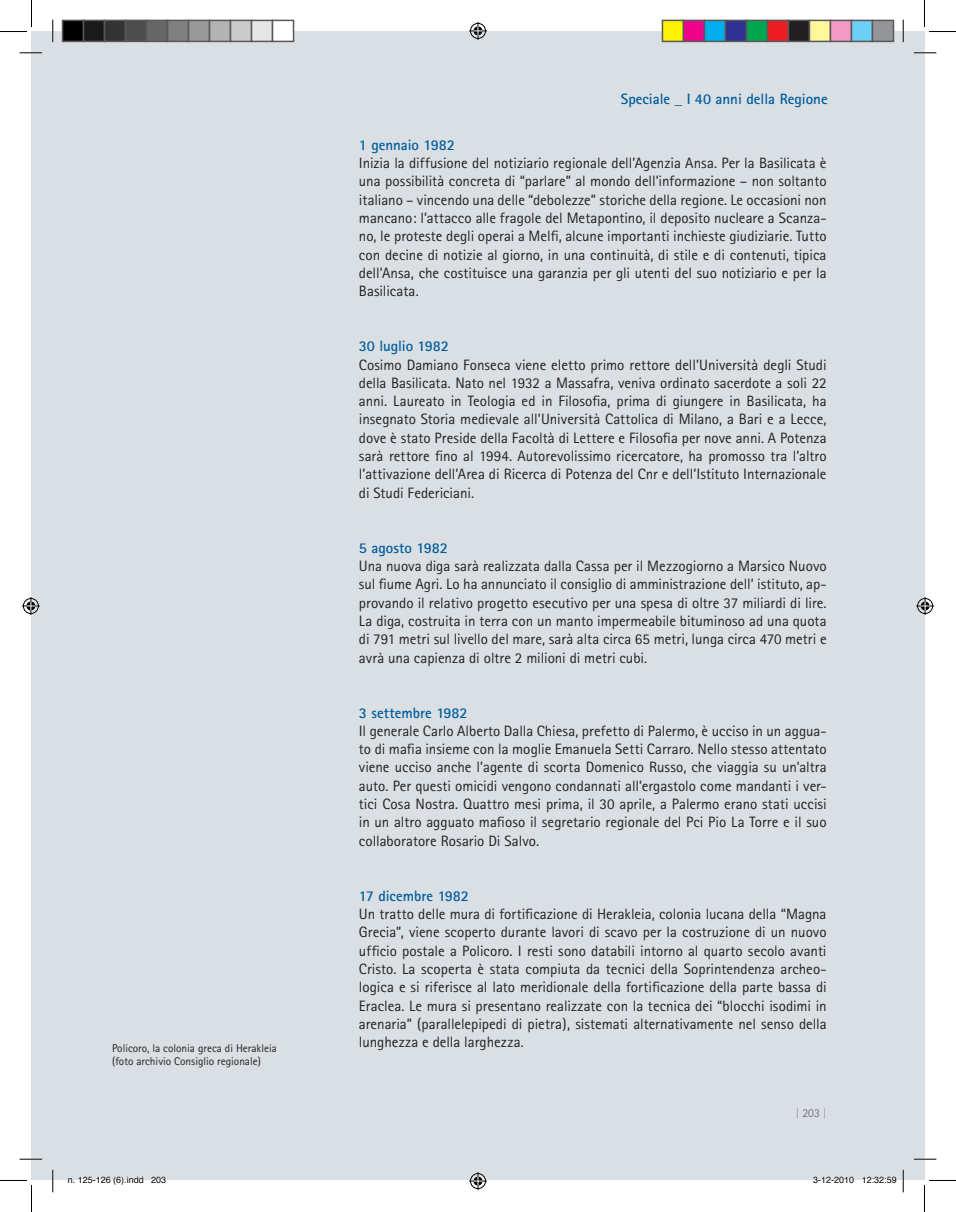
<style>
.page{position:relative;width:956px;height:1212px;background:#fff}
.page>*{position:absolute;margin:0;border:0;box-sizing:border-box;transform-origin:0 0}
.t1{font:15px/18.3px "Rotis Sans Serif";color:#231f20;text-align:justify}
.t2{font:700 15px "Rotis Sans Serif";color:#005d9c}
.t3{font:300 12px "Rotis Sans Serif";color:#57585a}
.t4{font:11.25px/13.5px "Rotis Sans Serif";color:#231f20}
.t5{font:9px "Helvetica";color:#000}
.s1{color:#8a8c8f}
</style>
<div class="page">
<div style="left:32px;top:32px;width:892px;height:1148px;background:#dadfe4"></div>
<svg style="left:20px;top:52px;width:22px;height:2px"></svg>
<svg style="left:914px;top:52px;width:22px;height:2px"></svg>
<svg style="left:20px;top:1158px;width:22px;height:1px"></svg>
<svg style="left:914px;top:1158px;width:22px;height:1px"></svg>
<svg style="left:52px;top:20px;width:2px;height:22px"></svg>
<svg style="left:52px;top:1169px;width:2px;height:22px"></svg>
<svg style="left:903px;top:20px;width:1px;height:22px"></svg>
<svg style="left:903px;top:1169px;width:1px;height:22px"></svg>
<svg style="left:0;top:0;width:32px;height:32px"></svg>
<svg style="left:0;top:1179px;width:32px;height:32px"></svg>
<svg style="left:924px;top:0;width:32px;height:32px"></svg>
<svg style="left:924px;top:1179px;width:32px;height:32px"></svg>
<svg style="left:469px;top:22px;width:18px;height:18px"></svg>
<svg style="left:469px;top:1172px;width:18px;height:17px"></svg>
<svg style="left:22px;top:597px;width:18px;height:18px"></svg>
<svg style="left:916px;top:597px;width:18px;height:18px"></svg>
<div style="left:63px;top:20px;width:21px;height:21px;background:#000"></div>
<div style="left:62px;top:20px;width:22px;height:22px;border:2px solid #595959"></div>
<div style="left:84px;top:20px;width:21px;height:21px;background:#1a1a1a"></div>
<div style="left:83px;top:20px;width:22px;height:22px;border:2px solid #595959"></div>
<div style="left:105px;top:20px;width:21px;height:21px;background:#333"></div>
<div style="left:104px;top:20px;width:22px;height:22px;border:2px solid #595959"></div>
<div style="left:126px;top:20px;width:21px;height:21px;background:#4d4d4d"></div>
<div style="left:125px;top:20px;width:22px;height:22px;border:2px solid #595959"></div>
<div style="left:147px;top:20px;width:21px;height:21px;background:#666"></div>
<div style="left:146px;top:20px;width:22px;height:22px;border:2px solid #595959"></div>
<div style="left:168px;top:20px;width:21px;height:21px;background:#808080"></div>
<div style="left:167px;top:20px;width:22px;height:22px;border:2px solid #595959"></div>
<div style="left:189px;top:20px;width:21px;height:21px;background:#999"></div>
<div style="left:188px;top:20px;width:22px;height:22px;border:2px solid #595959"></div>
<div style="left:210px;top:20px;width:21px;height:21px;background:#b3b3b3"></div>
<div style="left:209px;top:20px;width:22px;height:22px;border:2px solid #595959"></div>
<div style="left:231px;top:20px;width:21px;height:21px;background:#ccc"></div>
<div style="left:230px;top:20px;width:22px;height:22px;border:2px solid #595959"></div>
<div style="left:252px;top:20px;width:21px;height:21px;background:#e6e6e6"></div>
<div style="left:251px;top:20px;width:22px;height:22px;border:2px solid #595959"></div>
<div style="left:273px;top:20px;width:21px;height:21px;background:#fff"></div>
<div style="left:272px;top:20px;width:22px;height:22px;border:2px solid #595959"></div>
<div style="left:662px;top:20px;width:21px;height:21px;background:#fff101"></div>
<div style="left:662px;top:20px;width:22px;height:22px;border:2px solid #595959"></div>
<div style="left:683px;top:20px;width:21px;height:21px;background:#ed028c"></div>
<div style="left:683px;top:20px;width:22px;height:22px;border:2px solid #595959"></div>
<div style="left:704px;top:20px;width:21px;height:21px;background:#00aeef"></div>
<div style="left:704px;top:20px;width:22px;height:22px;border:2px solid #595959"></div>
<div style="left:725px;top:20px;width:21px;height:21px;background:#2e3092"></div>
<div style="left:725px;top:20px;width:22px;height:22px;border:2px solid #595959"></div>
<div style="left:746px;top:20px;width:21px;height:21px;background:#00a54f"></div>
<div style="left:746px;top:20px;width:22px;height:22px;border:2px solid #595959"></div>
<div style="left:767px;top:20px;width:21px;height:21px;background:#ee1d23"></div>
<div style="left:767px;top:20px;width:22px;height:22px;border:2px solid #595959"></div>
<div style="left:788px;top:20px;width:21px;height:21px;background:#231f20"></div>
<div style="left:788px;top:20px;width:22px;height:22px;border:2px solid #595959"></div>
<div style="left:809px;top:20px;width:21px;height:21px;background:#fff79a"></div>
<div style="left:809px;top:20px;width:22px;height:22px;border:2px solid #595959"></div>
<div style="left:830px;top:20px;width:21px;height:21px;background:#f499c2"></div>
<div style="left:830px;top:20px;width:22px;height:22px;border:2px solid #595959"></div>
<div style="left:851px;top:20px;width:21px;height:21px;background:#6bcff6"></div>
<div style="left:851px;top:20px;width:22px;height:22px;border:2px solid #595959"></div>
<div style="left:872px;top:20px;width:21px;height:21px;background:#939598"></div>
<div style="left:872px;top:20px;width:22px;height:22px;border:2px solid #595959"></div>
<svg style="left:68px;top:1176px;width:76px;height:4px"></svg>
<svg style="left:151px;top:1176px;width:15px;height:4px"></svg>
<svg style="left:813px;top:1176px;width:41px;height:4px"></svg>
<svg style="left:862px;top:1176px;width:35px;height:4px"></svg>
<p class="t2" style="left:621px;top:89px;width:208px">Speciale _ I 40 anni della Regione</p>
<p class="t2" style="left:359px;top:135px;width:97px">1 gennaio 1982</p>
<p class="t1" style="left:359px;top:154px;width:469px">Inizia la diffusione del notiziario regionale dell’Agenzia Ansa. Per la Basilicata è una possibilità concreta di “parlare” al mondo dell’informazione – non soltanto italiano – vincendo una delle “debolezze” storiche della regione. Le occasioni non mancano: l’attacco alle fragole del Metapontino, il deposito nucleare a Scanza&shy;no, le proteste degli operai a Melfi, alcune importanti inchieste giudiziarie. Tutto con decine di notizie al giorno, in una continuità, di stile e di contenuti, tipica dell’Ansa, che costituisce una garanzia per gli utenti del suo notiziario e per la Basilicata.</p>
<p class="t2" style="left:359px;top:336px;width:91px">30 luglio 1982</p>
<p class="t1" style="left:359px;top:355px;width:469px">Cosimo Damiano Fonseca viene eletto primo rettore dell’Università degli Studi della Basilicata. Nato nel 1932 a Massafra, veniva ordinato sacerdote a soli 22 anni. Laureato in Teologia ed in Filosofia, prima di giungere in Basilicata, ha insegnato Storia medievale all’Università Cattolica di Milano, a Bari e a Lecce, dove è stato Preside della Facoltà di Lettere e Filosofia per nove anni. A Potenza sarà rettore fino al 1994. Autorevolissimo ricercatore, ha promosso tra l’altro l’attivazione dell’Area di Ricerca di Potenza del Cnr e dell’Istituto Internazionale di Studi Federiciani.</p>
<p class="t2" style="left:359px;top:538px;width:90px">5 agosto 1982</p>
<p class="t1" style="left:359px;top:556px;width:469px">Una nuova diga sarà realizzata dalla Cassa per il Mezzogiorno a Marsico Nuovo sul fiume Agri. Lo ha annunciato il consiglio di amministrazione dell’ istituto, ap&shy;provando il relativo progetto esecutivo per una spesa di oltre 37 miliardi di lire.<br>La diga, costruita in terra con un manto impermeabile bituminoso ad una quota di 791 metri sul livello del mare, sarà alta circa 65 metri, lunga circa 470 metri e avrà una capienza di oltre 2 milioni di metri cubi.</p>
<p class="t4" style="left:112px;top:1040px;width:166px">Policoro, la colonia greca di Herakleia (foto archivio Consiglio regionale)</p>
<p class="t2" style="left:359px;top:702px;width:110px">3 settembre 1982</p>
<p class="t1" style="left:359px;top:721px;width:469px">Il generale Carlo Alberto Dalla Chiesa, prefetto di Palermo, è ucciso in un aggua&shy;to di mafia insieme con la moglie Emanuela Setti Carraro. Nello stesso attentato viene ucciso anche l’agente di scorta Domenico Russo, che viaggia su un’altra auto. Per questi omicidi vengono condannati all’ergastolo come mandanti i ver&shy;tici Cosa Nostra. Quattro mesi prima, il 30 aprile, a Palermo erano stati uccisi in un altro agguato mafioso il segretario regionale del Pci Pio La Torre e il suo collaboratore Rosario Di Salvo.</p>
<p class="t2" style="left:359px;top:885px;width:112px">17 dicembre 1982</p>
<p class="t1" style="left:359px;top:904px;width:469px">Un tratto delle mura di fortificazione di Herakleia, colonia lucana della “Magna Grecia”, viene scoperto durante lavori di scavo per la costruzione di un nuovo ufficio postale a Policoro. I resti sono databili intorno al quarto secolo avanti Cristo. La scoperta è stata compiuta da tecnici della Soprintendenza archeo&shy;logica e si riferisce al lato meridionale della fortificazione della parte bassa di Eraclea. Le mura si presentano realizzate con la tecnica dei “blocchi isodimi in arenaria” (parallelepipedi di pietra), sistemati alternativamente nel senso della lunghezza e della larghezza.</p>
<p class="t3" style="left:796px;top:1105px;width:33px"><span class="s1">|</span> 203 <span class="s1">|</span></p>
<p class="t5" style="left:68px;top:1173px;width:100px">n. 125-126 (6).indd 203</p>
<p class="t5" style="left:813px;top:1173px;width:85px">3-12-2010 12:32:59</p>
</div>
